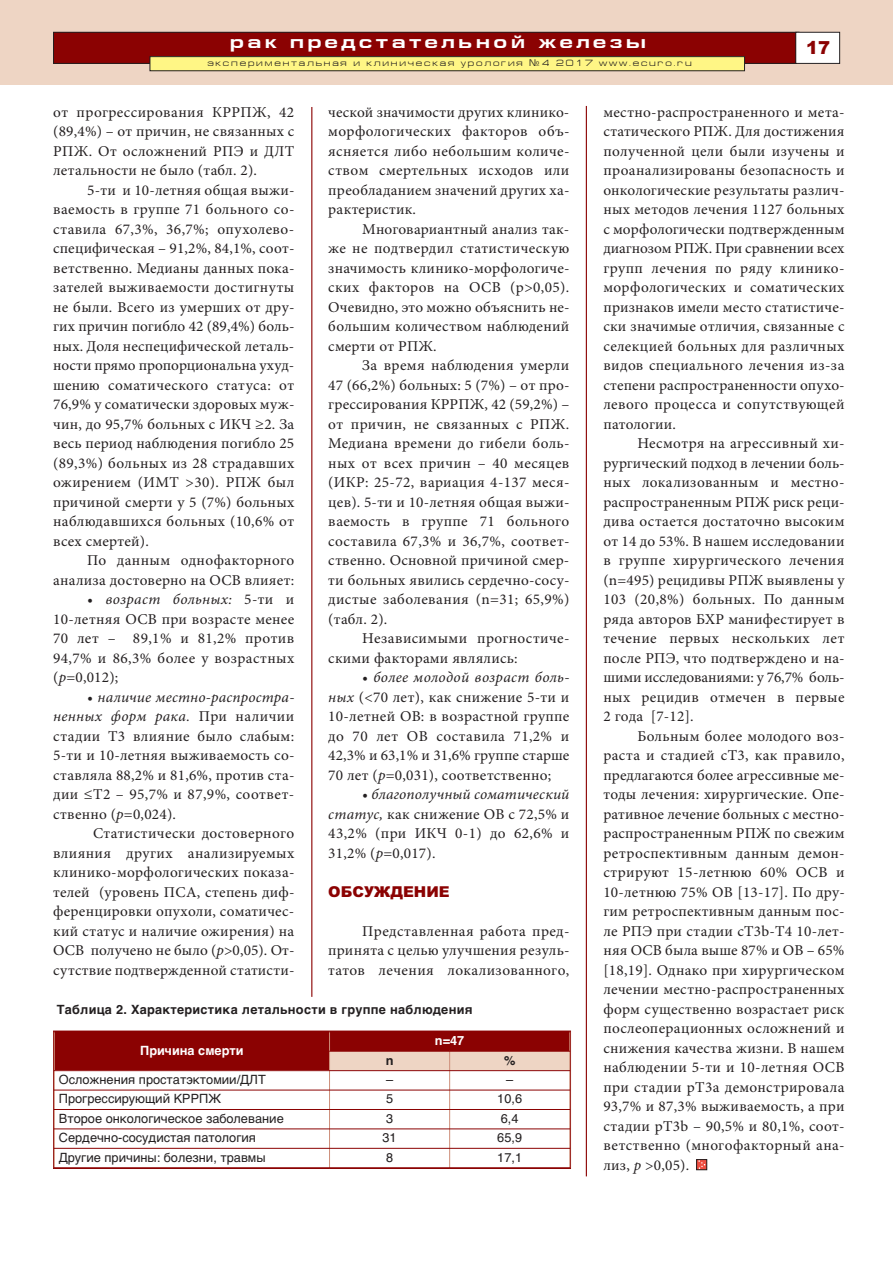
<style>
.page{position:relative;width:893px;height:1263px;background:#fff}
.page>*{position:absolute;margin:0;border:0;box-sizing:border-box;transform-origin:0 0}
.t1{font:700 18px "Europe Ext";letter-spacing:.2em;color:#fff}
.t2{font:900 18px "Arial";color:#8b0202}
.t3{font:15px/19.5px "Minion Pro";letter-spacing:.02em;color:#231f20;text-align:justify}
.t4{font:900 15px "Arial";color:#8b0202}
.t5{font:12.75px "Helvetica";color:#231f20}
.t6{font:700 12.75px "Helvetica";letter-spacing:.02em;color:#231f20}
.t7{font:700 12.75px "Helvetica";color:#fff}
.t8{font:9px "Europe Ext Normal";letter-spacing:.2em;color:#231f20}
.s1{font-family:"Europe"}
.s2{font-style:italic}
</style>
<div class="page">
<hr style="left:311px;top:107px;width:1px;height:890px;background:#8b0202">
<hr style="left:586px;top:106px;width:1px;height:1070px;background:#8b0202">
<div style="left:696px;top:1159px;width:11px;height:11px;border:1px solid #231f20"></div>
<svg style="left:697px;top:1159px;width:10px;height:10px"></svg>
<div style="left:0;top:0;width:893px;height:85px;background:#eed5c4"></div>
<div style="left:54px;top:32px;width:745px;height:31px;background:#8b0202"></div>
<div style="left:53px;top:32px;width:746px;height:32px;border:1px solid #231f20"></div>
<div style="left:796px;top:32px;width:44px;height:31px;background:#fff"></div>
<div style="left:795px;top:32px;width:45px;height:32px;border:1px solid #231f20"></div>
<div style="left:150px;top:57px;width:594px;height:14px;background:#fff685"></div>
<div style="left:150px;top:56px;width:595px;height:15px;border:1px solid #231f20"></div>
<div style="left:54px;top:1031px;width:276px;height:40px;background:#8b0202"></div>
<div style="left:330px;top:1031px;width:240px;height:20px;background:#8b0202"></div>
<div style="left:330px;top:1051px;width:120px;height:20px;background:#eed5c4"></div>
<div style="left:450px;top:1051px;width:120px;height:20px;background:#eed5c4"></div>
<hr style="left:54px;top:1031px;width:1px;height:137px;background:#cd8d78">
<hr style="left:329px;top:1031px;width:1px;height:137px;background:#cd8d78">
<hr style="left:449px;top:1051px;width:1px;height:117px;background:#cd8d78">
<hr style="left:569px;top:1031px;width:1px;height:137px;background:#cd8d78">
<hr style="left:54px;top:1031px;width:516px;height:1px;background:#8b0202">
<hr style="left:329px;top:1051px;width:241px;height:1px;background:#8b0202">
<hr style="left:54px;top:1070px;width:516px;height:1px;background:#8b0202">
<hr style="left:54px;top:1090px;width:516px;height:1px;background:#8b0202">
<hr style="left:54px;top:1109px;width:516px;height:1px;background:#8b0202">
<hr style="left:54px;top:1128px;width:516px;height:1px;background:#8b0202">
<hr style="left:54px;top:1148px;width:516px;height:1px;background:#8b0202">
<hr style="left:54px;top:1167px;width:516px;height:1px;background:#8b0202">
<p class="t1" style="left:230px;top:31px;width:417px">рак предстательной железы</p>
<p class="t8" style="left:207px;top:58px;width:486px">экспериментальная и клиническая урология <span class="s1">¹</span>4 2017 www.ecuro.ru</p>
<p class="t2" style="left:806px;top:37px;width:26px">17</p>
<p class="t3" style="left:53px;top:104px;width:243px">от прогрессирования КРРПЖ, 42 (89,4%) – от причин, не связанных с РПЖ. От осложнений РПЭ и ДЛТ летальности не было (табл. 2).</p>
<p class="t3" style="left:53px;top:182px;width:243px;text-indent:34px">5-ти и 10-летняя общая выжи&shy;ваемость в группе 71 больного со&shy;ставила 67,3%, 36,7%; опухолево&shy;специфическая – 91,2%, 84,1%, соот&shy;ветственно. Медианы данных пока&shy;зателей выживаемости достигнуты не были. Всего из умерших от дру&shy;гих причин погибло 42 (89,4%) боль&shy;ных. Доля неспецифической леталь&shy;ности прямо пропорциональна ухуд&shy;шению соматического статуса: от 76,9% у соматически здоровых муж&shy;чин, до 95,7% больных с ИКЧ ≥2. За весь период наблюдения погибло 25 (89,3%) больных из 28 страдавших ожирением (ИМТ &gt;30). РПЖ был причиной смерти у 5 (7%) больных наблюдавшихся больных (10,6% от всех смертей).</p>
<p class="t3" style="left:53px;top:552px;width:243px;text-align:right">По данным однофакторного анализа достоверно на ОСВ влияет:</p>
<p class="t3" style="left:53px;top:591px;width:243px;text-indent:34px"><span class="s2">• возраст больных:</span> 5-ти и 10-летняя ОСВ при возрасте менее 70 лет – 89,1% и 81,2% против 94,7% и 86,3% более у возрастных (<span class="s2">р</span>=0,012);</p>
<p class="t3" style="left:53px;top:689px;width:243px;text-indent:34px"><span class="s2">• наличие местно-распростра&shy;ненных форм рака.</span> При наличии стадии Т3 влияние было слабым:<br>5-ти и 10-летняя выживаемость со&shy;ставляла 88,2% и 81,6%, против ста&shy;дии ≤Т2 – 95,7% и 87,9%, соответ&shy;ственно (<span class="s2">р</span>=0,024).</p>
<p class="t3" style="left:53px;top:825px;width:243px;text-indent:40px">Статистически достоверного влияния других анализируемых клинико-морфологических показа&shy;телей (уровень ПСА, степень диф&shy;ференцировки опухоли, соматичес&shy;кий статус и наличие ожирения) на ОСВ получено не было (<span class="s2">р</span>&gt;0,05). От&shy;сутствие подтвержденной статисти-</p>
<p class="t3" style="left:328px;top:104px;width:243px">ческой значимости других клинико&shy;морфологических факторов объ&shy;ясняется либо небольшим количе&shy;ством смертельных исходов или преобладанием значений других ха&shy;рактеристик.</p>
<p class="t3" style="left:328px;top:221px;width:243px;text-indent:34px">Многовариантный анализ так&shy;же не подтвердил статистическую значимость клинико-морфологиче&shy;ских факторов на ОСВ (р&gt;0,05).<br>Очевидно, это можно объяснить не&shy;большим количеством наблюдений смерти от РПЖ.</p>
<p class="t3" style="left:328px;top:357px;width:243px;text-indent:34px">За время наблюдения умерли 47 (66,2%) больных: 5 (7%) – от про&shy;грессирования КРРПЖ, 42 (59,2%) – от причин, не связанных с РПЖ.<br>Медиана времени до гибели боль&shy;ных от всех причин – 40 месяцев (ИКР: 25-72, вариация 4-137 меся&shy;цев). 5-ти и 10-летняя общая выжи&shy;ваемость в группе 71 больного составила 67,3% и 36,7%, соответ&shy;ственно. Основной причиной смер&shy;ти больных явились сердечно-сосу&shy;дистые заболевания (n=31; 65,9%) (табл. 2).</p>
<p class="t3" style="left:328px;top:630px;width:243px;text-indent:34px">Независимыми прогностиче&shy;скими факторами являлись:</p>
<p class="t3" style="left:328px;top:669px;width:243px;text-indent:34px"><span class="s2">• более молодой возраст боль&shy;ных</span> (&lt;70 лет), как снижение 5-ти и 10-летней ОВ: в возрастной группе до 70 лет ОВ составила 71,2% и 42,3% и 63,1% и 31,6% группе старше 70 лет (<span class="s2">р</span>=0,031), соответственно;</p>
<p class="t3" style="left:328px;top:786px;width:243px;text-indent:34px"><span class="s2">• благополучный соматический статус,</span> как снижение ОВ с 72,5% и 43,2% (при ИКЧ 0-1) до 62,6% и 31,2% (<span class="s2">р</span>=0,017).</p>
<p class="t4" style="left:328px;top:883px;width:123px">ОБСУЖДЕНИЕ</p>
<p class="t3" style="left:328px;top:923px;width:243px;text-indent:34px">Представленная работа пред&shy;принята с целью улучшения резуль&shy;татов лечения локализованного,</p>
<p class="t6" style="left:57px;top:1003px;width:417px">Таблица 2. Характеристика летальности в группе наблюдения</p>
<p class="t7" style="left:140px;top:1043px;width:105px">Причина смерти</p>
<p class="t7" style="left:435px;top:1033px;width:31px">n=47</p>
<p class="t6" style="left:386px;top:1053px;width:9px">n</p>
<p class="t6" style="left:504px;top:1053px;width:13px">%</p>
<p class="t5" style="left:59px;top:1072px;width:208px">Осложнения простатэктомии/ДЛТ</p>
<p class="t5" style="left:386px;top:1072px;width:9px">–</p>
<p class="t5" style="left:506px;top:1072px;width:9px">–</p>
<p class="t5" style="left:59px;top:1091px;width:164px">Прогрессирующий КРРПЖ</p>
<p class="t5" style="left:386px;top:1091px;width:9px">5</p>
<p class="t5" style="left:497px;top:1091px;width:26px">10,6</p>
<p class="t5" style="left:59px;top:1111px;width:226px">Второе онкологическое заболевание</p>
<p class="t5" style="left:386px;top:1111px;width:9px">3</p>
<p class="t5" style="left:501px;top:1111px;width:19px">6,4</p>
<p class="t5" style="left:59px;top:1130px;width:199px">Сердечно-сосудистая патология</p>
<p class="t5" style="left:382px;top:1130px;width:16px">31</p>
<p class="t5" style="left:497px;top:1130px;width:26px">65,9</p>
<p class="t5" style="left:59px;top:1150px;width:208px">Другие причины: болезни, травмы</p>
<p class="t5" style="left:386px;top:1150px;width:9px">8</p>
<p class="t5" style="left:497px;top:1150px;width:26px">17,1</p>
<p class="t3" style="left:603px;top:104px;width:243px">местно-распространенного и мета&shy;статического РПЖ. Для достижения полученной цели были изучены и проанализированы безопасность и онкологические результаты различ&shy;ных методов лечения 1127 больных с морфологически подтвержденным диагнозом РПЖ. При сравнении всех групп лечения по ряду клинико&shy;морфологических и соматических признаков имели место статистиче&shy;ски значимые отличия, связанные с селекцией больных для различных видов специального лечения из-за степени распространенности опухо&shy;левого процесса и сопутствующей патологии.</p>
<p class="t3" style="left:603px;top:435px;width:243px;text-indent:34px">Несмотря на агрессивный хи&shy;рургический подход в лечении боль&shy;ных локализованным и местно&shy;распространенным РПЖ риск реци&shy;дива остается достаточно высоким от 14 до 53%. В нашем исследовании в группе хирургического лечения (n=495) рецидивы РПЖ выявлены у 103 (20,8%) больных. По данным ряда авторов БХР манифестирует в течение первых нескольких лет после РПЭ, что подтверждено и на&shy;шими исследованиями: у 76,7% боль&shy;ных рецидив отмечен в первые 2 года [7-12].</p>
<p class="t3" style="left:603px;top:728px;width:243px;text-indent:34px">Больным более молодого воз&shy;раста и стадией сТ3, как правило, предлагаются более агрессивные ме&shy;тоды лечения: хирургические. Опе&shy;ративное лечение больных с местно&shy;распространенным РПЖ по свежим ретроспективным данным демон&shy;стрируют 15-летнюю 60% ОСВ и 10-летнюю 75% ОВ [13-17]. По дру&shy;гим ретроспективным данным пос&shy;ле РПЭ при стадии сT3b-T4 10-лет&shy;няя ОСВ была выше 87% и ОВ – 65% [18,19]. Однако при хирургическом лечении местно-распространенных форм существенно возрастает риск послеоперационных осложнений и снижения качества жизни. В нашем наблюдении 5-ти и 10-летняя ОСВ при стадии рТ3а демонстрировала 93,7% и 87,3% выживаемость, а при стадии рТ3b – 90,5% и 80,1%, соот&shy;ветственно (многофакторный ана&shy;лиз, <span class="s2">p</span> &gt;0,05).</p>
</div>
